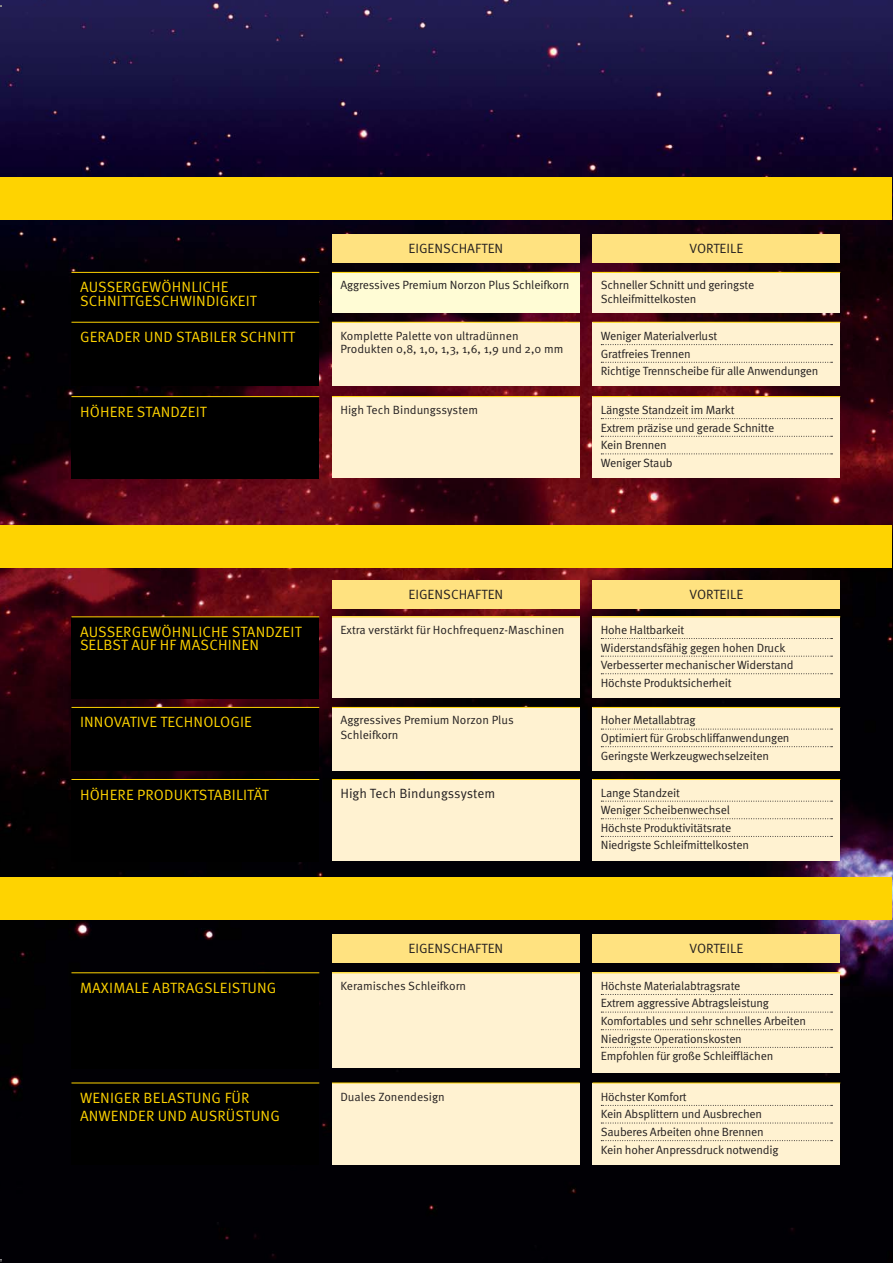
<style>
.page{position:relative;width:893px;height:1263px;background:#fff}
.page>*{position:absolute;margin:0;border:0;box-sizing:border-box;transform-origin:0 0}
.t1{font:14.85px/13.4px "Meta Pro Norm";letter-spacing:.01em;color:#fed301}
.t2{font:13.35px "Meta Pro Norm";color:#231f20}
.t3{font:11.85px/17.7px "Meta Pro Norm";letter-spacing:-.02em;color:#231f20}
.t4{font:11.85px/14.2px "Meta Pro Norm";color:#231f20}
</style>
<div class="page">
<img style="left:1px;top:0;width:891px;height:1263px">
<div style="left:71px;top:973px;width:248px;height:96px;background:#000"></div>
<div style="left:71px;top:1083px;width:248px;height:82px;background:#000"></div>
<div style="left:71px;top:617px;width:248px;height:82px;background:#000"></div>
<div style="left:71px;top:708px;width:248px;height:63px;background:#000"></div>
<div style="left:71px;top:780px;width:248px;height:81px;background:#000"></div>
<div style="left:71px;top:273px;width:248px;height:49px;background:#000"></div>
<div style="left:71px;top:323px;width:248px;height:63px;background:#000"></div>
<div style="left:71px;top:397px;width:248px;height:82px;background:#000"></div>
<div style="left:332px;top:580px;width:248px;height:28px;background:#ffe280"></div>
<div style="left:592px;top:580px;width:248px;height:28px;background:#ffe280"></div>
<div style="left:332px;top:616px;width:248px;height:82px;background:#fff2d1"></div>
<div style="left:592px;top:616px;width:248px;height:82px;background:#fff2d1"></div>
<svg style="left:601px;top:638px;width:231px;height:1px"></svg>
<svg style="left:601px;top:656px;width:231px;height:1px"></svg>
<svg style="left:601px;top:673px;width:231px;height:1px"></svg>
<div style="left:332px;top:707px;width:248px;height:63px;background:#fff2d1"></div>
<div style="left:592px;top:707px;width:248px;height:63px;background:#fff2d1"></div>
<svg style="left:601px;top:729px;width:231px;height:1px"></svg>
<svg style="left:601px;top:746px;width:231px;height:1px"></svg>
<div style="left:332px;top:779px;width:248px;height:82px;background:#fff2d1"></div>
<div style="left:592px;top:779px;width:248px;height:82px;background:#fff2d1"></div>
<svg style="left:601px;top:801px;width:231px;height:1px"></svg>
<svg style="left:601px;top:818px;width:231px;height:1px"></svg>
<svg style="left:601px;top:836px;width:231px;height:1px"></svg>
<hr style="left:71px;top:616px;width:248px;height:1px;background:#fed301">
<hr style="left:332px;top:616px;width:248px;height:1px;background:#fed301">
<hr style="left:592px;top:616px;width:248px;height:1px;background:#fed301">
<hr style="left:71px;top:707px;width:248px;height:1px;background:#fed301">
<hr style="left:332px;top:707px;width:248px;height:1px;background:#fed301">
<hr style="left:592px;top:707px;width:248px;height:1px;background:#fed301">
<hr style="left:71px;top:779px;width:248px;height:1px;background:#fed301">
<hr style="left:332px;top:779px;width:248px;height:1px;background:#fed301">
<hr style="left:592px;top:779px;width:248px;height:1px;background:#fed301">
<div style="left:332px;top:935px;width:248px;height:28px;background:#ffe280"></div>
<div style="left:592px;top:935px;width:248px;height:28px;background:#ffe280"></div>
<div style="left:332px;top:972px;width:248px;height:96px;background:#fff2d1"></div>
<div style="left:592px;top:972px;width:248px;height:101px;background:#fff2d1"></div>
<svg style="left:601px;top:994px;width:231px;height:1px"></svg>
<svg style="left:601px;top:1012px;width:231px;height:1px"></svg>
<svg style="left:601px;top:1029px;width:231px;height:1px"></svg>
<svg style="left:601px;top:1047px;width:231px;height:1px"></svg>
<div style="left:332px;top:1083px;width:248px;height:82px;background:#fff2d1"></div>
<div style="left:592px;top:1083px;width:248px;height:82px;background:#fff2d1"></div>
<svg style="left:601px;top:1105px;width:231px;height:1px"></svg>
<svg style="left:601px;top:1123px;width:231px;height:1px"></svg>
<svg style="left:601px;top:1140px;width:231px;height:1px"></svg>
<hr style="left:71px;top:972px;width:248px;height:1px;background:#fed301">
<hr style="left:332px;top:972px;width:248px;height:1px;background:#fed301">
<hr style="left:592px;top:972px;width:248px;height:1px;background:#fed301">
<hr style="left:71px;top:1083px;width:248px;height:1px;background:#fed301">
<hr style="left:332px;top:1083px;width:248px;height:1px;background:#fed301">
<hr style="left:592px;top:1083px;width:248px;height:1px;background:#fed301">
<div style="left:332px;top:234px;width:248px;height:28px;background:#ffe280"></div>
<div style="left:592px;top:234px;width:248px;height:28px;background:#ffe280"></div>
<div style="left:332px;top:272px;width:248px;height:40px;background:#fffcd5"></div>
<div style="left:592px;top:272px;width:248px;height:40px;background:#fff2d1"></div>
<div style="left:332px;top:323px;width:248px;height:63px;background:#fff2d1"></div>
<div style="left:592px;top:323px;width:248px;height:63px;background:#fff2d1"></div>
<svg style="left:601px;top:344px;width:231px;height:1px"></svg>
<svg style="left:601px;top:362px;width:231px;height:1px"></svg>
<div style="left:332px;top:397px;width:248px;height:81px;background:#fff2d1"></div>
<div style="left:592px;top:397px;width:248px;height:81px;background:#fff2d1"></div>
<svg style="left:601px;top:418px;width:231px;height:1px"></svg>
<svg style="left:601px;top:436px;width:231px;height:1px"></svg>
<svg style="left:601px;top:454px;width:231px;height:1px"></svg>
<hr style="left:71px;top:272px;width:248px;height:1px;background:#fed301">
<hr style="left:332px;top:272px;width:248px;height:1px;background:#fed301">
<hr style="left:592px;top:272px;width:248px;height:1px;background:#fed301">
<hr style="left:71px;top:322px;width:248px;height:1px;background:#fed301">
<hr style="left:332px;top:322px;width:248px;height:1px;background:#fed301">
<hr style="left:592px;top:322px;width:248px;height:1px;background:#fed301">
<hr style="left:71px;top:396px;width:248px;height:1px;background:#fed301">
<hr style="left:332px;top:396px;width:248px;height:1px;background:#fed301">
<hr style="left:592px;top:396px;width:248px;height:1px;background:#fed301">
<div style="left:1px;top:177px;width:891px;height:42px;background:#fed301"></div>
<div style="left:1px;top:525px;width:891px;height:43px;background:#fed301"></div>
<div style="left:1px;top:878px;width:891px;height:42px;background:#fed301"></div>
<p class="t1" style="left:80px;top:282px;width:178px">AUSSERGEWÖHNLICHE<br>SCHNITTGESCHWINDIGKEIT</p>
<p class="t1" style="left:80px;top:332px;width:217px">GERADER UND STABILER SCHNITT</p>
<p class="t1" style="left:80px;top:406px;width:128px">HÖHERE STANDZEIT</p>
<p class="t2" style="left:408px;top:243px;width:96px">EIGENSCHAFTEN</p>
<p class="t2" style="left:689px;top:243px;width:55px">VORTEILE</p>
<p class="t3" style="left:340px;top:277px;width:230px">Aggressives Premium Norzon Plus Schleifkorn</p>
<p class="t3" style="left:601px;top:280px;width:155px;line-height:13.4px">Schneller Schnitt und geringste<br>Schleifmittelkosten</p>
<p class="t4" style="left:340px;top:330px;width:225px;line-height:13.4px">Komplette Palette von ultradünnen<br>Produkten 0,8, 1,0, 1,3, 1,6, 1,9 und 2,0 mm</p>
<p class="t3" style="left:601px;top:328px;width:219px">Weniger Materialverlust<br>Gratfreies Trennen<br>Richtige Trennscheibe für alle Anwendungen</p>
<p class="t4" style="left:340px;top:404px;width:139px">High Tech Bindungssystem</p>
<p class="t3" style="left:601px;top:402px;width:175px">Längste Standzeit im Markt<br>Extrem präzise und gerade Schnitte<br>Kein Brennen<br>Weniger Staub</p>
<p class="t1" style="left:80px;top:626px;width:223px">AUSSERGEWÖHNLICHE STANDZEIT<br>SELBST AUF HF MASCHINEN</p>
<p class="t1" style="left:80px;top:717px;width:173px">INNOVATIVE TECHNOLOGIE</p>
<p class="t1" style="left:80px;top:789px;width:190px">HÖHERE PRODUKTSTABILITÄT</p>
<p class="t1" style="left:80px;top:982px;width:198px">MAXIMALE ABTRAGSLEISTUNG</p>
<p class="t1" style="left:80px;top:1090px;width:201px;line-height:17.9px">WENIGER BELASTUNG FÜR<br>ANWENDER UND AUSRÜSTUNG</p>
<p class="t2" style="left:408px;top:589px;width:96px">EIGENSCHAFTEN</p>
<p class="t2" style="left:689px;top:589px;width:55px">VORTEILE</p>
<p class="t4" style="left:340px;top:624px;width:226px">Extra verstärkt für Hochfrequenz-Maschinen</p>
<p class="t3" style="left:601px;top:622px;width:194px">Hohe Haltbarkeit<br>Widerstandsfähig gegen hohen Druck<br>Verbesserter mechanischer Widerstand<br>Höchste Produktsicherheit</p>
<p class="t4" style="left:340px;top:714px;width:175px">Aggressives Premium Norzon Plus<br>Schleifkorn</p>
<p class="t3" style="left:601px;top:712px;width:190px">Hoher Metallabtrag<br>Optimiert für Grobschliffanwendungen<br>Geringste Werkzeugwechselzeiten</p>
<p class="t2" style="left:340px;top:788px;width:156px">High Tech Bindungssystem</p>
<p class="t3" style="left:601px;top:784px;width:150px">Lange Standzeit<br>Weniger Scheibenwechsel<br>Höchste Produktivitätsrate<br>Niedrigste Schleifmittelkosten</p>
<p class="t2" style="left:408px;top:944px;width:96px">EIGENSCHAFTEN</p>
<p class="t2" style="left:689px;top:944px;width:55px">VORTEILE</p>
<p class="t4" style="left:340px;top:980px;width:127px">Keramisches Schleifkorn</p>
<p class="t3" style="left:601px;top:978px;width:207px">Höchste Materialabtragsrate<br>Extrem aggressive Abtragsleistung Komfortables und sehr schnelles Arbeiten Niedrigste Operationskosten<br>Empfohlen für große Schleifflächen</p>
<p class="t4" style="left:340px;top:1090px;width:106px">Duales Zonendesign</p>
<p class="t3" style="left:601px;top:1089px;width:179px">Höchster Komfort<br>Kein Absplittern und Ausbrechen<br>Sauberes Arbeiten ohne Brennen<br>Kein hoher Anpressdruck notwendig</p>
</div>
